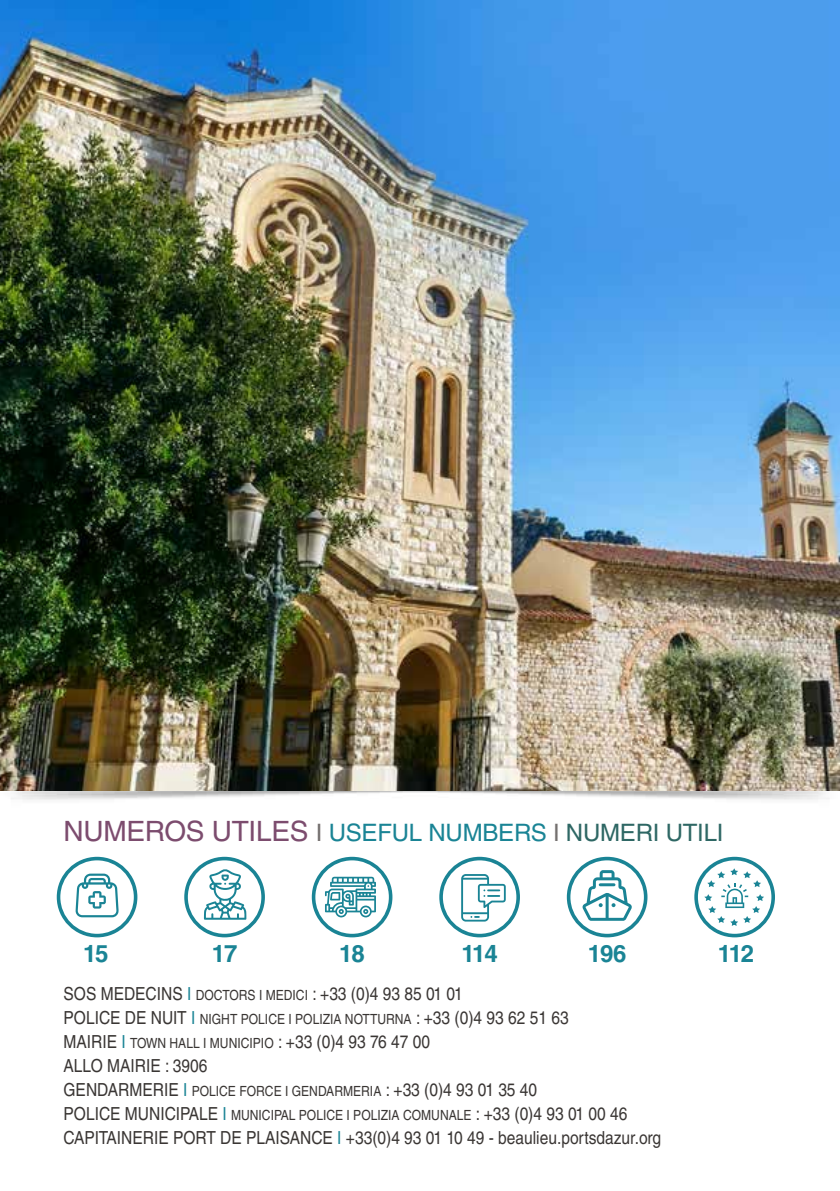
<style>
.page{position:relative;width:840px;height:1191px;background:#fff}
.page>*{position:absolute;margin:0;border:0;box-sizing:border-box;transform-origin:0 0}
.t1{font:28px "Helvetica LT Std";letter-spacing:-.01em;color:#7c4c6e}
.t2{font:700 24px "Helvetica LT Std";letter-spacing:-.045em;color:#1a8495}
.t3{font:18px/24px "Helvetica LT Std";color:#3a3634;scale:.86 1}
.s1{font-size:24px;color:#736f6e}
.s2{font-size:24px;color:#1a8495}
.s3{font-size:24px;color:#2e6764}
.s4{color:#1a8495}
.s5{font-size:14px}
</style>
<div class="page">
<img style="left:0;top:0;width:839px;height:800px">
<svg style="left:57px;top:856px;width:80px;height:81px"></svg>
<svg style="left:184px;top:856px;width:81px;height:81px"></svg>
<svg style="left:311px;top:856px;width:81px;height:81px"></svg>
<svg style="left:439px;top:856px;width:80px;height:81px"></svg>
<svg style="left:566px;top:856px;width:81px;height:81px"></svg>
<svg style="left:694px;top:856px;width:80px;height:81px"></svg>
<h1 class="t1" style="left:63px;top:815px;width:661px">NUMEROS UTILES <span class="s1">I</span> <span class="s2">USEFUL NUMBERS</span> <span class="s1">I</span> <span class="s3">NUMERI UTILI</span></h1>
<h2 class="t2" style="left:83px;top:938px;width:27px">15</h2>
<h2 class="t2" style="left:212px;top:938px;width:27px">17</h2>
<h2 class="t2" style="left:339px;top:938px;width:27px">18</h2>
<h2 class="t2" style="left:461px;top:938px;width:38px">114</h2>
<h2 class="t2" style="left:587px;top:938px;width:40px">196</h2>
<h2 class="t2" style="left:717px;top:938px;width:38px">112</h2>
<p class="t3" style="left:63px;top:981px;width:696px">SOS MEDECINS <span class="s4">I</span> <span class="s5">DOCTORS I MEDICI</span> : +33 (0)4 93 85 01 01<br>POLICE DE NUIT <span class="s4">I</span> <span class="s5">NIGHT POLICE I POLIZIA NOTTURNA</span> : +33 (0)4 93 62 51 63<br>MAIRIE <span class="s4">I</span> <span class="s5">TOWN HALL I MUNICIPIO</span> : +33 (0)4 93 76 47 00<br>ALLO MAIRIE : 3906<br>GENDARMERIE <span class="s4">I</span> <span class="s5">POLICE FORCE I GENDARMERIA</span> : +33 (0)4 93 01 35 40<br>POLICE MUNICIPALE <span class="s4">I</span> <span class="s5">MUNICIPAL POLICE I POLIZIA COMUNALE</span> : +33 (0)4 93 01 00 46<br>CAPITAINERIE PORT DE PLAISANCE <span class="s4">I</span> +33(0)4 93 01 10 49 - beaulieu.portsdazur.org</p>
</div>
